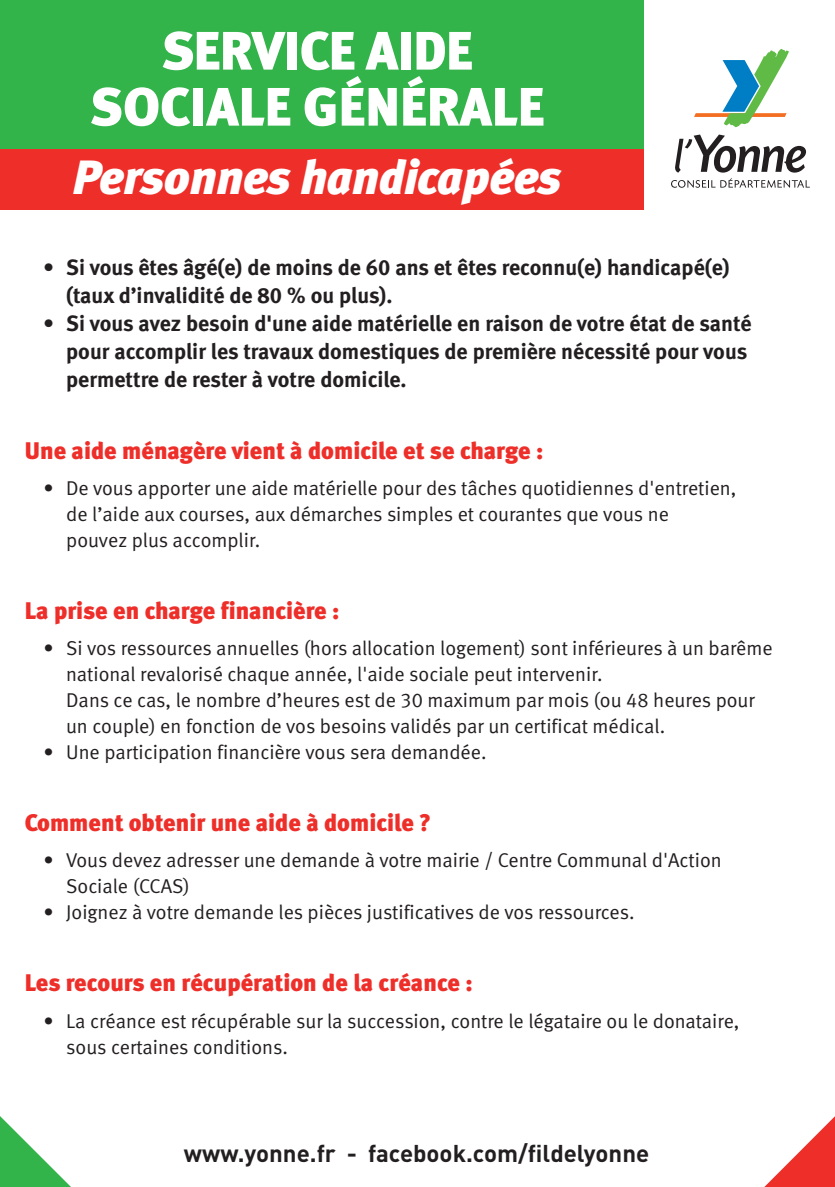
<style>
.page{position:relative;width:835px;height:1187px;background:#fff}
.page>*{position:absolute;margin:0;border:0;box-sizing:border-box;transform-origin:0 0}
.t1{font:54px/56px "Meta Black LF";color:#fff;text-align:center}
.t2{font:italic 48px "Meta Black LF";letter-spacing:-.01em;color:#fff}
.t3{font:24px "Meta Black LF";color:#ee2e29}
.t4{font:700 24px "DIN";color:#231f20}
.t5{font:22px/28px "Meta Bold LF";color:#231f20}
.t6{font:20px/26px "Meta Normal LF";color:#231f20}
</style>
<div class="page">
<div style="left:0;top:143px;width:835px;height:66px;background:#ee2e29"></div>
<div style="left:0;top:0;width:835px;height:148px;background:#33b44a"></div>
<div style="left:644px;top:0;width:191px;height:216px;background:#fff"></div>
<svg style="left:694px;top:49px;width:95px;height:78px"></svg>
<svg style="left:671px;top:134px;width:139px;height:54px"></svg>
<svg style="left:0;top:1116px;width:71px;height:71px"></svg>
<svg style="left:764px;top:1116px;width:71px;height:71px"></svg>
<h1 class="t1" style="left:90px;top:22px;width:456px">SERVICE AIDE<br>SOCIALE GÉNÉRALE</h1>
<h2 class="t2" style="left:73px;top:148px;width:490px">Personnes handicapées</h2>
<p class="t5" style="left:66px;top:253px;width:665px;text-indent:-23px">• Si vous êtes âgé(e) de moins de 60 ans et êtes reconnu(e) handicapé(e) (taux d’invalidité de 80 % ou plus).</p>
<p class="t5" style="left:66px;top:309px;width:687px;text-indent:-23px">• Si vous avez besoin d'une aide matérielle en raison de votre état de santé pour accomplir les travaux domestiques de première nécessité pour vous permettre de rester à votre domicile.</p>
<p class="t3" style="left:25px;top:436px;width:520px">Une aide ménagère vient à domicile et se charge :</p>
<p class="t6" style="left:66px;top:475px;width:672px;text-indent:-23px">• De vous apporter une aide matérielle pour des tâches quotidiennes d'entretien, de l’aide aux courses, aux démarches simples et courantes que vous ne<br>pouvez plus accomplir.</p>
<p class="t3" style="left:25px;top:596px;width:316px">La prise en charge financière :</p>
<p class="t6" style="left:66px;top:635px;width:708px;text-indent:-23px">• Si vos ressources annuelles (hors allocation logement) sont inférieures à un barême national revalorisé chaque année, l'aide sociale peut intervenir.<br>Dans ce cas, le nombre d’heures est de 30 maximum par mois (ou 48 heures pour un couple) en fonction de vos besoins validés par un certificat médical.</p>
<p class="t6" style="left:44px;top:739px;width:444px">• Une participation financière vous sera demandée.</p>
<p class="t3" style="left:25px;top:808px;width:408px">Comment obtenir une aide à domicile ?</p>
<p class="t6" style="left:66px;top:847px;width:657px;text-indent:-23px">• Vous devez adresser une demande à votre mairie / Centre Communal d'Action<br>Sociale (CCAS)</p>
<p class="t6" style="left:44px;top:899px;width:593px">• Joignez à votre demande les pièces justificatives de vos ressources.</p>
<p class="t3" style="left:25px;top:968px;width:449px">Les recours en récupération de la créance :</p>
<p class="t6" style="left:66px;top:1007px;width:675px;text-indent:-23px">• La créance est récupérable sur la succession, contre le légataire ou le donataire, sous certaines conditions.</p>
<p class="t4" style="left:184px;top:1137px;width:467px">www.yonne.fr - facebook.com/fildelyonne</p>
</div>
